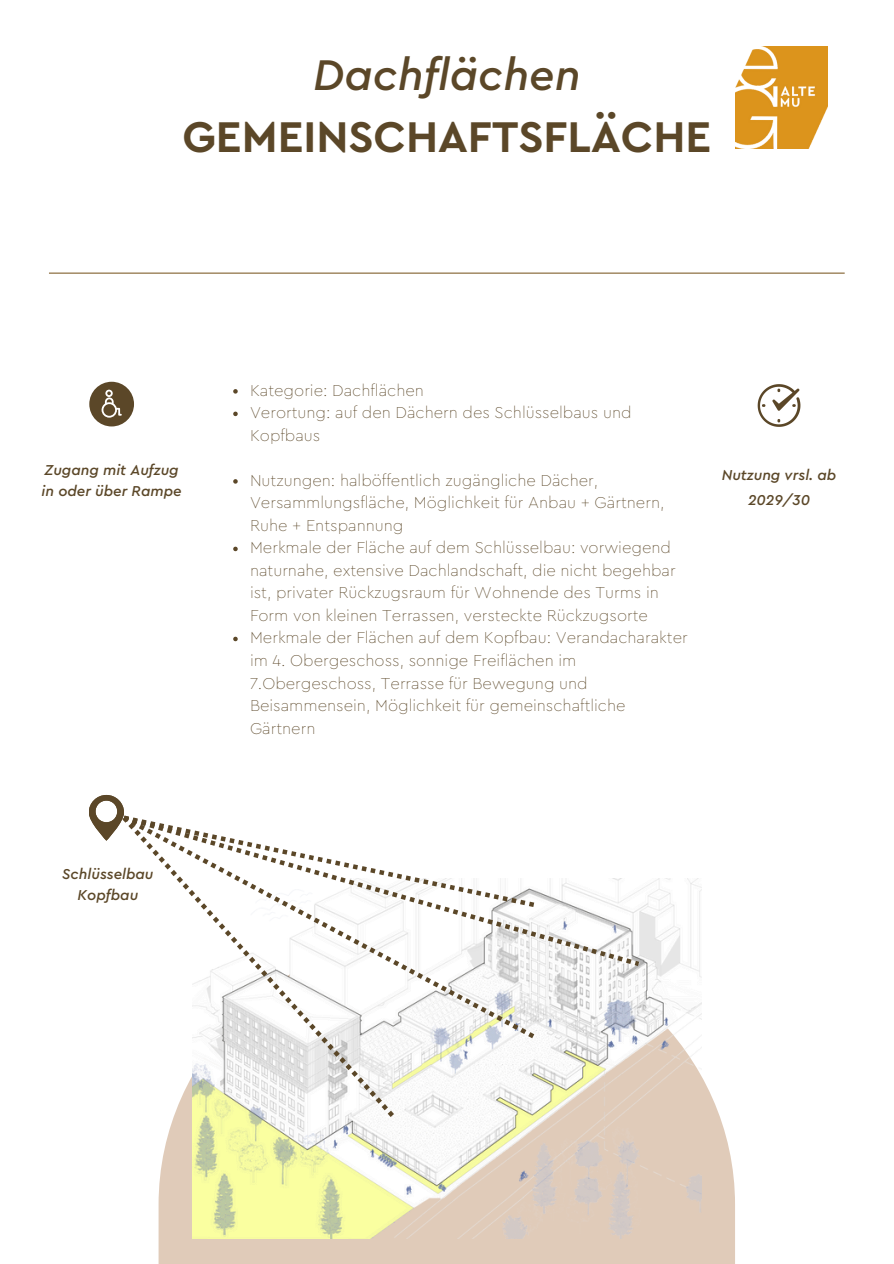
<style>
.page{position:relative;width:894px;height:1264px;background:#fff}
.page>*{position:absolute;margin:0;border:0;box-sizing:border-box;transform-origin:0 0}
.t1{font:700 45px/61.8px "Cera PROTRY";color:#5b4728;text-align:center}
.t2{font:100 16.5px/22.5px "Cera PROTRY";color:#5b4728}
.t3{font:italic 500 15px/21.3px "Cera PROTRY";color:#5b4728}
.s1{font-weight:500;font-style:italic}
</style>
<div class="page">
<hr style="left:49px;top:272px;width:795px;height:2px;background:#82612f">
<svg style="left:757px;top:384px;width:43px;height:43px"></svg>
<img style="left:735px;top:47px;width:92px;height:101px">
<svg style="left:89px;top:382px;width:45px;height:44px"></svg>
<svg style="left:233px;top:389px;width:5px;height:4px"></svg>
<svg style="left:233px;top:411px;width:5px;height:5px"></svg>
<svg style="left:233px;top:479px;width:5px;height:4px"></svg>
<svg style="left:233px;top:546px;width:5px;height:5px"></svg>
<svg style="left:233px;top:636px;width:5px;height:5px"></svg>
<svg style="left:158px;top:977px;width:576px;height:286px;fill:#e0cbb9"></svg>
<img style="left:192px;top:878px;width:509px;height:360px">
<svg style="left:394px;top:966px;width:140px;height:72px"></svg>
<svg style="left:394px;top:878px;width:245px;height:88px"></svg>
<svg style="left:158px;top:907px;width:236px;height:209px"></svg>
<svg style="left:89px;top:795px;width:445px;height:112px"></svg>
<h2 class="t1" style="left:182px;top:45px;width:530px"><span class="s1">Dachflächen<br></span>GEMEINSCHAFTSFLÄCHE</h2>
<p class="t3" style="left:42px;top:459px;width:141px">Zugang mit Aufzug in oder über Rampe</p>
<h2 class="t3" style="left:62px;top:863px;width:93px;text-align:center">Schlüsselbau<br>Kopfbau</h2>
<p class="t2" style="left:250px;top:379px;width:175px">Kategorie: Dachflächen</p>
<p class="t2" style="left:250px;top:402px;width:383px">Verortung: auf den Dächern des Schlüsselbaus und<br>Kopfbaus</p>
<p class="t2" style="left:250px;top:469px;width:416px">Nutzungen: halböffentlich zugängliche Dächer,<br>Versammlungsfläche, Möglichkeit für Anbau + Gärtnern,<br>Ruhe + Entspannung</p>
<p class="t2" style="left:250px;top:537px;width:427px">Merkmale der Fläche auf dem Schlüsselbau: vorwiegend naturnahe, extensive Dachlandschaft, die nicht begehbar ist, privater Rückzugsraum für Wohnende des Turms in Form von kleinen Terrassen, versteckte Rückzugsorte</p>
<p class="t2" style="left:250px;top:627px;width:439px">Merkmale der Flächen auf dem Kopfbau: Verandacharakter im 4. Obergeschoss, sonnige Freiflächen im 7.Obergeschoss, Terrasse für Bewegung und Beisammensein, Möglichkeit für gemeinschaftliche Gärtnern</p>
<p class="t3" style="left:721px;top:465px;width:116px">Nutzung vrsl. ab</p>
<h1 class="t3" style="left:747px;top:490px;width:64px">2029/30</h1>
</div>
